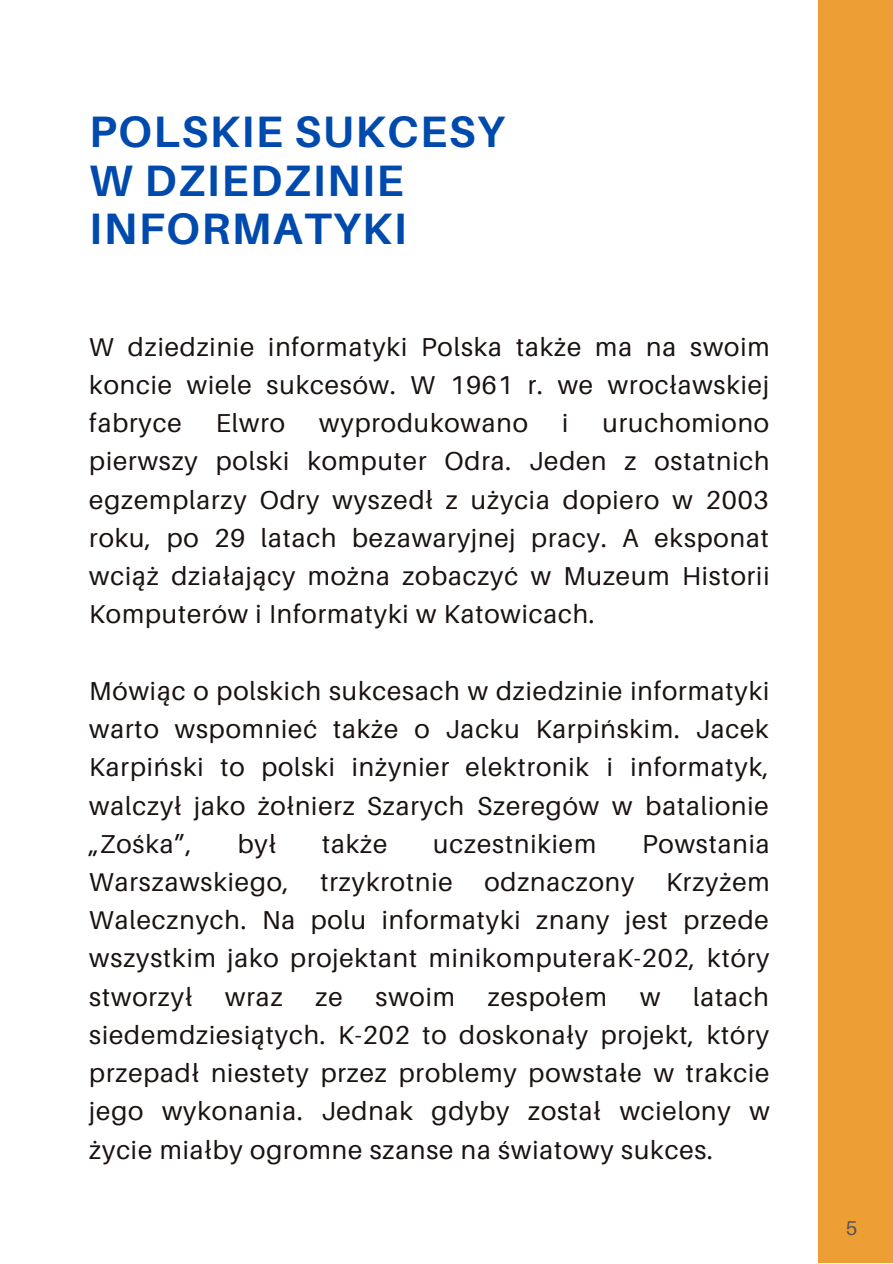
<style>
.page{position:relative;width:893px;height:1264px;background:#fff}
.page>*{position:absolute;margin:0;border:0;box-sizing:border-box;transform-origin:0 0}
.t1{font:700 43.95px/48.3px "Aileron";letter-spacing:.035em;color:#004aad}
.t2{font:25.95px/38.2px "Aileron";letter-spacing:.035em;color:#1a1210;text-align:justify}
.t3{font:19.8px "Aileron";color:#545454}
</style>
<div class="page">
<div style="left:818px;top:0;width:74px;height:1262px;background:#ed9f35"></div>
<h1 class="t1" style="left:89px;top:108px;width:417px">POLSKIE SUKCESY<br>W DZIEDZINIE<br>INFORMATYKI</h1>
<p class="t2" style="left:89px;top:328px;width:681px">W dziedzinie informatyki Polska także ma na swoim koncie wiele sukcesów. W 1961 r. we wrocławskiej fabryce</p>
<p class="t2" style="left:89px;top:404px;width:681px;text-indent:513px">uruchomiono pierwszy polski komputer Odra. Jeden z ostatnich egzemplarzy Odry wyszedł z użycia dopiero w 2003 roku, po 29 latach bezawaryjnej pracy. A eksponat wciąż działający można zobaczyć w Muzeum Historii Komputerów i Informatyki w Katowicach.</p>
<p class="t2" style="left:216px;top:404px;width:71px">Elwro</p>
<p class="t2" style="left:319px;top:404px;width:210px">wyprodukowano</p>
<p class="t2" style="left:562px;top:404px;width:8px">i</p>
<p class="t2" style="left:89px;top:672px;width:681px">Mówiąc o polskich sukcesach w dziedzinie informatyki warto wspomnieć także o Jacku Karpińskim. Jacek Karpiński to polski inżynier elektronik i informatyk, walczył jako żołnierz Szarych Szeregów w batalionie „Zośka”,</p>
<p class="t2" style="left:238px;top:824px;width:40px">był</p>
<p class="t2" style="left:322px;top:824px;width:67px">także</p>
<p class="t2" style="left:433px;top:824px;width:164px">uczestnikiem</p>
<p class="t2" style="left:89px;top:824px;width:681px;text-indent:553px">Powstania Warszawskiego, trzykrotnie odznaczony Krzyżem Walecznych. Na polu informatyki znany jest przede wszystkim jako projektant minikomputeraK-202, który stworzył</p>
<p class="t2" style="left:89px;top:977px;width:682px;text-indent:604px">latach siedemdziesiątych. K-202 to doskonały projekt, który przepadł niestety przez problemy powstałe w trakcie jego wykonania. Jednak gdyby został wcielony w życie miałby ogromne szanse na światowy sukces.</p>
<p class="t2" style="left:225px;top:977px;width:59px">wraz</p>
<p class="t2" style="left:315px;top:977px;width:29px">ze</p>
<p class="t2" style="left:375px;top:977px;width:81px">swoim</p>
<p class="t2" style="left:488px;top:977px;width:121px">zespołem</p>
<p class="t2" style="left:640px;top:977px;width:22px">w</p>
<p class="t3" style="left:845px;top:1216px;width:13px">5</p>
</div>
